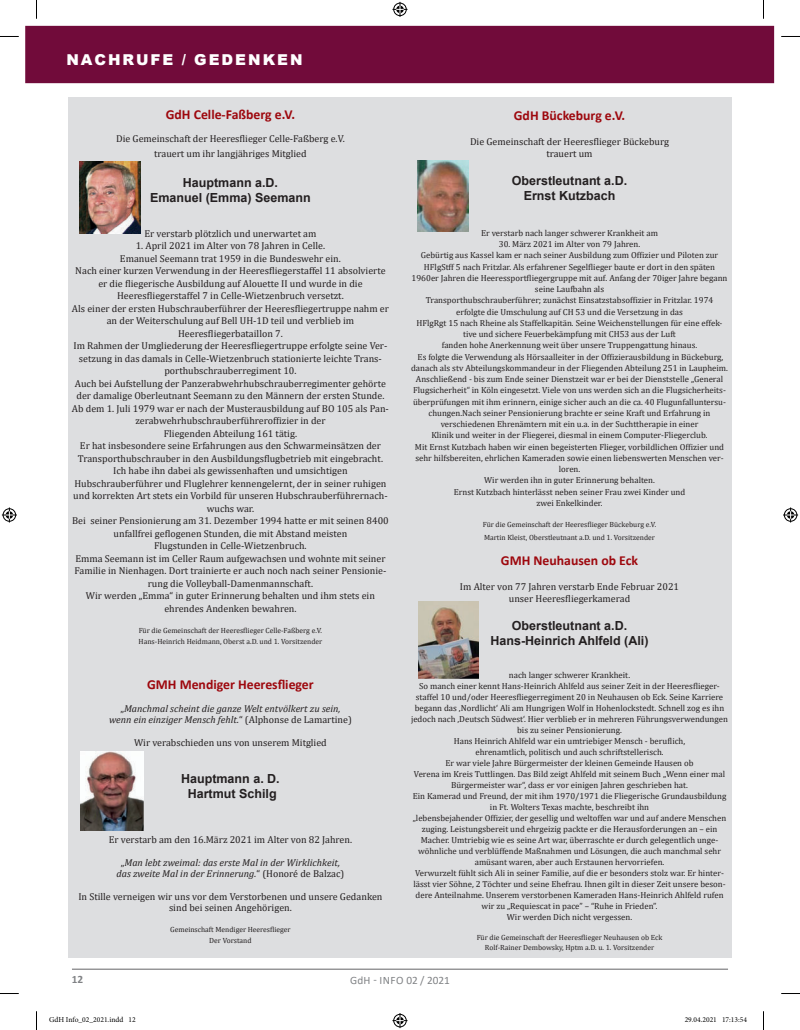
<style>
.page{position:relative;width:800px;height:1030px;background:#fff}
.page>*{position:absolute;margin:0;border:0;box-sizing:border-box;transform-origin:0 0}
.t1{font:900 15px "Arial";letter-spacing:.135em;color:#fff}
.t2{font:700 13.75px "Calibri";color:#9d070d}
.t3{font:700 12.5px/15px "Arial";color:#231f20;text-align:center}
.t4{font:11.25px "Calibri";letter-spacing:.02em;color:#808285}
.t5{font:700 11.25px "Calibri";color:#808285}
.t6{font:10px/12.5px "Cambria";color:#231f20;text-align:center}
.t7{font:italic 10px/11.2px "Cambria";color:#231f20;text-align:center}
.t8{font:8.75px/11.2px "Cambria";color:#231f20;text-align:center}
.t9{font:7.5px/11.2px "Cambria";color:#231f20}
.t10{font:7.5px "Minion Pro";color:#000}
.s1{font-style:normal}
</style>
<div class="page">
<div style="left:26px;top:26px;width:747px;height:57px;background:#710b3a"></div>
<hr style="left:72px;top:968px;width:655px;height:1px;background:#636366">
<div style="left:68px;top:97px;width:663px;height:860px;background:#dddee0"></div>
<img style="left:80px;top:161px;width:60px;height:72px">
<img style="left:80px;top:751px;width:64px;height:79px">
<img style="left:417px;top:160px;width:52px;height:71px">
<img style="left:418px;top:601px;width:60px;height:78px">
<svg style="left:0;top:36px;width:19px;height:1px"></svg>
<svg style="left:781px;top:36px;width:18px;height:1px"></svg>
<svg style="left:0;top:993px;width:19px;height:1px"></svg>
<svg style="left:781px;top:993px;width:18px;height:1px"></svg>
<svg style="left:36px;top:0;width:1px;height:19px"></svg>
<svg style="left:36px;top:1011px;width:1px;height:19px"></svg>
<svg style="left:763px;top:0;width:1px;height:19px"></svg>
<svg style="left:763px;top:1011px;width:1px;height:19px"></svg>
<svg style="left:392px;top:2px;width:15px;height:15px"></svg>
<svg style="left:392px;top:1013px;width:15px;height:15px"></svg>
<svg style="left:2px;top:507px;width:15px;height:15px"></svg>
<svg style="left:783px;top:507px;width:14px;height:15px"></svg>
<h1 class="t1" style="left:66px;top:54px;width:237px">NACHRUFE / GEDENKEN</h1>
<h2 class="t2" style="left:166px;top:110px;width:131px">GdH Celle-Faßberg e.V.</h2>
<p class="t6" style="left:116px;top:131px;width:230px;line-height:15px">Die Gemeinschaft der Heeresflieger Celle-Faßberg e.V. trauert um ihr langjähriges Mitglied</p>
<h3 class="t3" style="left:150px;top:176px;width:162px">Hauptmann a.D.<br>Emanuel (Emma) Seemann</h3>
<p class="t6" style="left:144px;top:227px;width:173px">Er verstarb plötzlich und unerwartet am</p>
<p class="t6" style="left:72px;top:240px;width:318px">1. April 2021 im Alter von 78 Jahren in Celle.<br>Emanuel Seemann trat 1959 in die Bundeswehr ein.<br>Nach einer kurzen Verwendung in der Heeresfliegerstaffel 11 absolvierte er die fliegerische Ausbildung auf Alouette II und wurde in die Heeresfliegerstaffel 7 in Celle-Wietzenbruch versetzt.<br>Als einer der ersten Hubschrauberführer der Heeresfliegertruppe nahm er an der Weiterschulung auf Bell UH-1D teil und verblieb im Heeresfliegerbataillon 7.<br>Im Rahmen der Umgliederung der Heeresfliegertruppe erfolgte seine Ver&shy;setzung in das damals in Celle-Wietzenbruch stationierte leichte Trans&shy;porthubschrauberregiment 10.<br>Auch bei Aufstellung der Panzerabwehrhubschrauberregimenter gehörte der damalige Oberleutnant Seemann zu den Männern der ersten Stunde.<br>Ab dem 1. Juli 1979 war er nach der Musterausbildung auf BO 105 als Pan&shy;zerabwehrhubschrauberführeroffizier in der<br>Fliegenden Abteilung 161 tätig.<br>Er hat insbesondere seine Erfahrungen aus den Schwarmeinsätzen der Transporthubschrauber in den Ausbildungsflugbetrieb mit eingebracht.<br>Ich habe ihn dabei als gewissenhaften und umsichtigen Hubschrauberführer und Fluglehrer kennengelernt, der in seiner ruhigen und korrekten Art stets ein Vorbild für unseren Hubschrauberführernach&shy;wuchs war.<br>Bei seiner Pensionierung am 31. Dezember 1994 hatte er mit seinen 8400 unfallfrei geflogenen Stunden, die mit Abstand meisten<br>Flugstunden in Celle-Wietzenbruch.<br>Emma Seemann ist im Celler Raum aufgewachsen und wohnte mit seiner Familie in Nienhagen. Dort trainierte er auch noch nach seiner Pensionie&shy;rung die Volleyball-Damenmannschaft.<br>Wir werden „Emma“ in guter Erinnerung behalten und ihm stets ein ehrendes Andenken bewahren.</p>
<p class="t9" style="left:138px;top:625px;width:185px">Für die Gemeinschaft der Heeresflieger Celle-Faßberg e.V.<br>Hans-Heinrich Heidmann, Oberst a.D. und 1. Vorsitzender</p>
<h2 class="t2" style="left:147px;top:675px;width:168px">GMH Mendiger Heeresflieger</h2>
<p class="t7" style="left:109px;top:704px;width:244px"><span class="s1">„</span>Manchmal scheint die ganze Welt entvölkert zu sein, wenn ein einziger Mensch fehlt.<span class="s1">“ (Alphonse de Lamartine)</span></p>
<p class="t6" style="left:134px;top:736px;width:194px">Wir verabschieden uns von unserem Mitglied</p>
<h3 class="t3" style="left:181px;top:772px;width:100px">Hauptmann a. D.<br>Hartmut Schilg</h3>
<p class="t6" style="left:109px;top:834px;width:245px">Er verstarb am den 16.März 2021 im Alter von 82 Jahren.</p>
<p class="t7" style="left:116px;top:857px;width:229px"><span class="s1">„</span>Man lebt zweimal: das erste Mal in der Wirklichkeit, das zweite Mal in der Erinnerung.<span class="s1">“ (Honoré de Balzac)</span></p>
<p class="t6" style="left:78px;top:891px;width:305px;line-height:11.2px">In Stille verneigen wir uns vor dem Verstorbenen und unsere Gedanken sind bei seinen Angehörigen.</p>
<p class="t9" style="left:170px;top:923px;width:122px;text-align:center">Gemeinschaft Mendiger Heeresflieger<br>Der Vorstand</p>
<h2 class="t2" style="left:513px;top:110px;width:113px">GdH Bückeburg e.V.</h2>
<p class="t6" style="left:470px;top:135px;width:200px">Die Gemeinschaft der Heeresflieger Bückeburg trauert um</p>
<h3 class="t3" style="left:511px;top:174px;width:117px">Oberstleutnant a.D.<br>Ernst Kutzbach</h3>
<p class="t8" style="left:481px;top:227px;width:178px">Er verstarb nach langer schwerer Krankheit am</p>
<p class="t8" style="left:411px;top:239px;width:318px">30. März 2021 im Alter von 79 Jahren.<br>Gebürtig aus Kassel kam er nach seiner Ausbildung zum Offizier und Piloten zur HFlgStff 5 nach Fritzlar. Als erfahrener Segelflieger baute er dort in den späten 1960er Jahren die Heeressportfliegergruppe mit auf. Anfang der 70iger Jahre begann seine Laufbahn als<br>Transporthubschrauberführer; zunächst Einsatzstabsoffizier in Fritzlar. 1974 erfolgte die Umschulung auf CH 53 und die Versetzung in das<br>HFlgRgt 15 nach Rheine als Staffelkapitän. Seine Weichenstellungen für eine effek&shy;tive und sichere Feuerbekämpfung mit CH53 aus der Luft<br>fanden hohe Anerkennung weit über unsere Truppengattung hinaus.<br>Es folgte die Verwendung als Hörsaalleiter in der Offizierausbildung in Bückeburg, danach als stv Abteilungskommandeur in der Fliegenden Abteilung 251 in Laupheim.<br>Anschließend - bis zum Ende seiner Dienstzeit war er bei der Dienststelle „General Flugsicherheit“ in Köln eingesetzt. Viele von uns werden sich an die Flugsicherheits&shy;überprüfungen mit ihm erinnern, einige sicher auch an die ca. 40 Flugunfalluntersu&shy;chungen.Nach seiner Pensionierung brachte er seine Kraft und Erfahrung in verschiedenen Ehrenämtern mit ein u.a. in der Suchttherapie in einer<br>Klinik und weiter in der Fliegerei, diesmal in einem Computer-Fliegerclub.<br>Mit Ernst Kutzbach haben wir einen begeisterten Flieger, vorbildlichen Offizier und sehr hilfsbereiten, ehrlichen Kameraden sowie einen liebenswerten Menschen ver&shy;loren.<br>Wir werden ihn in guter Erinnerung behalten.<br>Ernst Kutzbach hinterlässt neben seiner Frau zwei Kinder und<br>zwei Enkelkinder.</p>
<p class="t9" style="left:482px;top:518px;width:175px;line-height:12.5px">Für die Gemeinschaft der Heeresflieger Bückeburg e.V.<br>Martin Kleist, Oberstleutnant a.D. und 1. Vorsitzender</p>
<h2 class="t2" style="left:500px;top:555px;width:139px">GMH Neuhausen ob Eck</h2>
<p class="t6" style="left:460px;top:580px;width:221px">Im Alter von 77 Jahren verstarb Ende Februar 2021 unser Heeresfliegerkamerad</p>
<h3 class="t3" style="left:490px;top:619px;width:159px">Oberstleutnant a.D.<br>Hans-Heinrich Ahlfeld (Ali)</h3>
<p class="t8" style="left:411px;top:670px;width:318px">nach langer schwerer Krankheit.<br>So manch einer kennt Hans-Heinrich Ahlfeld aus seiner Zeit in der Heeresflieger&shy;staffel 10 und/oder Heeresfliegerregiment 20 in Neuhausen ob Eck. Seine Karriere begann das ‚Nordlicht‘ Ali am Hungrigen Wolf in Hohenlockstedt. Schnell zog es ihn jedoch nach ‚Deutsch Südwest‘. Hier verblieb er in mehreren Führungsverwendungen bis zu seiner Pensionierung.<br>Hans Heinrich Ahlfeld war ein umtriebiger Mensch - beruflich,<br>ehrenamtlich, politisch und auch schriftstellerisch.<br>Er war viele Jahre Bürgermeister der kleinen Gemeinde Hausen ob<br>Verena im Kreis Tuttlingen. Das Bild zeigt Ahlfeld mit seinem Buch „Wenn einer mal Bürgermeister war“, dass er vor einigen Jahren geschrieben hat.<br>Ein Kamerad und Freund, der mit ihm 1970/1971 die Fliegerische Grundausbildung in Ft. Wolters Texas machte, beschreibt ihn<br>„lebensbejahender Offizier, der gesellig und weltoffen war und auf andere Menschen zuging. Leistungsbereit und ehrgeizig packte er die Herausforderungen an – ein Macher. Umtriebig wie es seine Art war, überraschte er durch gelegentlich unge&shy;wöhnliche und verblüffende Maßnahmen und Lösungen, die auch manchmal sehr amüsant waren, aber auch Erstaunen hervorriefen.<br>Verwurzelt fühlt sich Ali in seiner Familie, auf die er besonders stolz war. Er hinter&shy;lässt vier Söhne, 2 Töchter und seine Ehefrau. Ihnen gilt in dieser Zeit unsere beson&shy;dere Anteilnahme. Unserem verstorbenen Kameraden Hans-Heinrich Ahlfeld rufen wir zu „Requiescat in pace” – “Ruhe in Frieden”.<br>Wir werden Dich nicht vergessen.</p>
<p class="t9" style="left:476px;top:932px;width:187px;line-height:10px;text-align:center">Für die Gemeinschaft der Heeresflieger Neuhausen ob Eck<br>Rolf-Rainer Dembowsky, Hptm a.D. u. 1. Vorsitzender</p>
<p class="t5" style="left:72px;top:975px;width:13px">12</p>
<p class="t4" style="left:350px;top:973px;width:101px">GdH - INFO 02 / 2021</p>
<p class="t10" style="left:49px;top:1017px;width:88px">GdH Info_02_2021.indd 12</p>
<p class="t10" style="left:684px;top:1017px;width:64px">29.04.2021 17:13:54</p>
</div>
